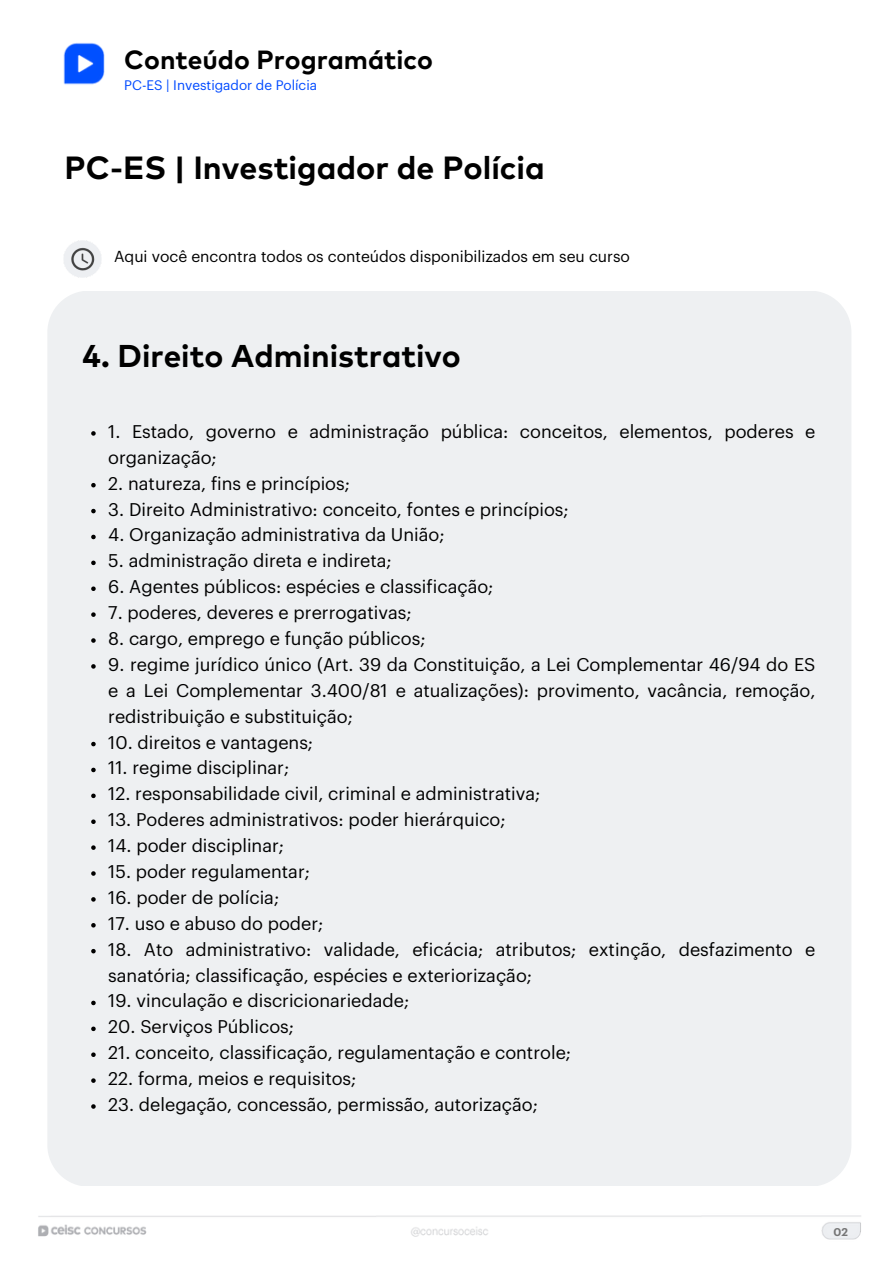
<style>
.page{position:relative;width:894px;height:1264px;background:#fff}
.page>*{position:absolute;margin:0;border:0;box-sizing:border-box;transform-origin:0 0}
.t1{font:700 32.1px "Mark Pro";color:#000}
.t2{font:700 31.5px "Mark Pro";color:#000}
.t3{font:700 26.25px "Mark Pro";color:#000}
.t4{font:18px/25.8px "Graphik";color:#000}
.t5{font:15.6px "Graphik";color:#000}
.t6{font:13.5px "Graphik";color:#004aff}
.t7{font:600 11.1px "Graphik";color:#757575}
</style>
<div class="page">
<img style="left:63px;top:43px;width:42px;height:42px">
<img style="left:64px;top:240px;width:38px;height:38px">
<div style="left:47px;top:291px;width:804px;height:894px;background:#eef0f2"></div>
<svg style="left:91px;top:431px;width:5px;height:4px"></svg>
<svg style="left:91px;top:483px;width:5px;height:4px"></svg>
<svg style="left:91px;top:509px;width:5px;height:4px"></svg>
<svg style="left:91px;top:534px;width:5px;height:5px"></svg>
<svg style="left:91px;top:560px;width:5px;height:5px"></svg>
<svg style="left:91px;top:586px;width:5px;height:5px"></svg>
<svg style="left:91px;top:612px;width:5px;height:5px"></svg>
<svg style="left:91px;top:638px;width:5px;height:4px"></svg>
<svg style="left:91px;top:664px;width:5px;height:4px"></svg>
<svg style="left:91px;top:741px;width:5px;height:5px"></svg>
<svg style="left:91px;top:767px;width:5px;height:5px"></svg>
<svg style="left:91px;top:793px;width:5px;height:5px"></svg>
<svg style="left:91px;top:819px;width:5px;height:5px"></svg>
<svg style="left:91px;top:845px;width:5px;height:4px"></svg>
<svg style="left:91px;top:871px;width:5px;height:4px"></svg>
<svg style="left:91px;top:897px;width:5px;height:4px"></svg>
<svg style="left:91px;top:923px;width:5px;height:4px"></svg>
<svg style="left:91px;top:948px;width:5px;height:5px"></svg>
<svg style="left:91px;top:1000px;width:5px;height:5px"></svg>
<svg style="left:91px;top:1026px;width:5px;height:5px"></svg>
<svg style="left:91px;top:1052px;width:5px;height:4px"></svg>
<svg style="left:91px;top:1078px;width:5px;height:4px"></svg>
<svg style="left:91px;top:1104px;width:5px;height:4px"></svg>
<img style="left:38px;top:1215px;width:823px;height:25px">
<p class="t3" style="left:124px;top:48px;width:310px">Conteúdo Programático</p>
<p class="t6" style="left:124px;top:79px;width:194px">PC-ES | Investigador de Polícia</p>
<p class="t1" style="left:65px;top:153px;width:481px">PC-ES | Investigador de Polícia</p>
<p class="t5" style="left:114px;top:249px;width:517px">Aqui você encontra todos os conteúdos disponibilizados em seu curso</p>
<p class="t2" style="left:83px;top:342px;width:379px">4. Direito Administrativo</p>
<p class="t4" style="left:108px;top:419px;width:708px">1. Estado, governo e administração pública: conceitos, elementos, poderes e organização;</p>
<h1 class="t4" style="left:108px;top:471px;width:243px">2. natureza, fins e princípios;</h1>
<p class="t4" style="left:108px;top:497px;width:462px">3. Direito Administrativo: conceito, fontes e princípios;</p>
<h3 class="t4" style="left:108px;top:523px;width:338px">4. Organização administrativa da União;</h3>
<h1 class="t4" style="left:108px;top:548px;width:285px">5. administração direta e indireta;</h1>
<p class="t4" style="left:108px;top:574px;width:386px">6. Agentes públicos: espécies e classificação;</p>
<p class="t4" style="left:108px;top:600px;width:305px">7. poderes, deveres e prerrogativas;</p>
<p class="t4" style="left:108px;top:626px;width:319px">8. cargo, emprego e função públicos;</p>
<p class="t4" style="left:108px;top:652px;width:708px;text-align:justify">9. regime jurídico único (Art. 39 da Constituição, a Lei Complementar 46/94 do ES e a Lei Complementar 3.400/81 e atualizações): provimento, vacância, remoção, redistribuição e substituição;</p>
<p class="t4" style="left:108px;top:730px;width:206px">10. direitos e vantagens;</p>
<p class="t4" style="left:108px;top:755px;width:182px">11. regime disciplinar;</p>
<p class="t4" style="left:108px;top:781px;width:433px">12. responsabilidade civil, criminal e administrativa;</p>
<p class="t4" style="left:108px;top:807px;width:399px">13. Poderes administrativos: poder hierárquico;</p>
<p class="t4" style="left:108px;top:833px;width:177px">14. poder disciplinar;</p>
<p class="t4" style="left:108px;top:859px;width:203px">15. poder regulamentar;</p>
<p class="t4" style="left:108px;top:885px;width:172px">16. poder de polícia;</p>
<p class="t4" style="left:108px;top:911px;width:217px">17. uso e abuso do poder;</p>
<p class="t4" style="left:108px;top:937px;width:708px">18. Ato administrativo: validade, eficácia; atributos; extinção, desfazimento e sanatória; classificação, espécies e exteriorização;</p>
<p class="t4" style="left:108px;top:988px;width:302px">19. vinculação e discricionariedade;</p>
<p class="t4" style="left:108px;top:1014px;width:187px">20. Serviços Públicos;</p>
<p class="t4" style="left:108px;top:1040px;width:464px">21. conceito, classificação, regulamentação e controle;</p>
<p class="t4" style="left:108px;top:1066px;width:250px">22. forma, meios e requisitos;</p>
<p class="t4" style="left:108px;top:1092px;width:431px">23. delegação, concessão, permissão, autorização;</p>
<p class="t7" style="left:833px;top:1227px;width:16px">02</p>
</div>
